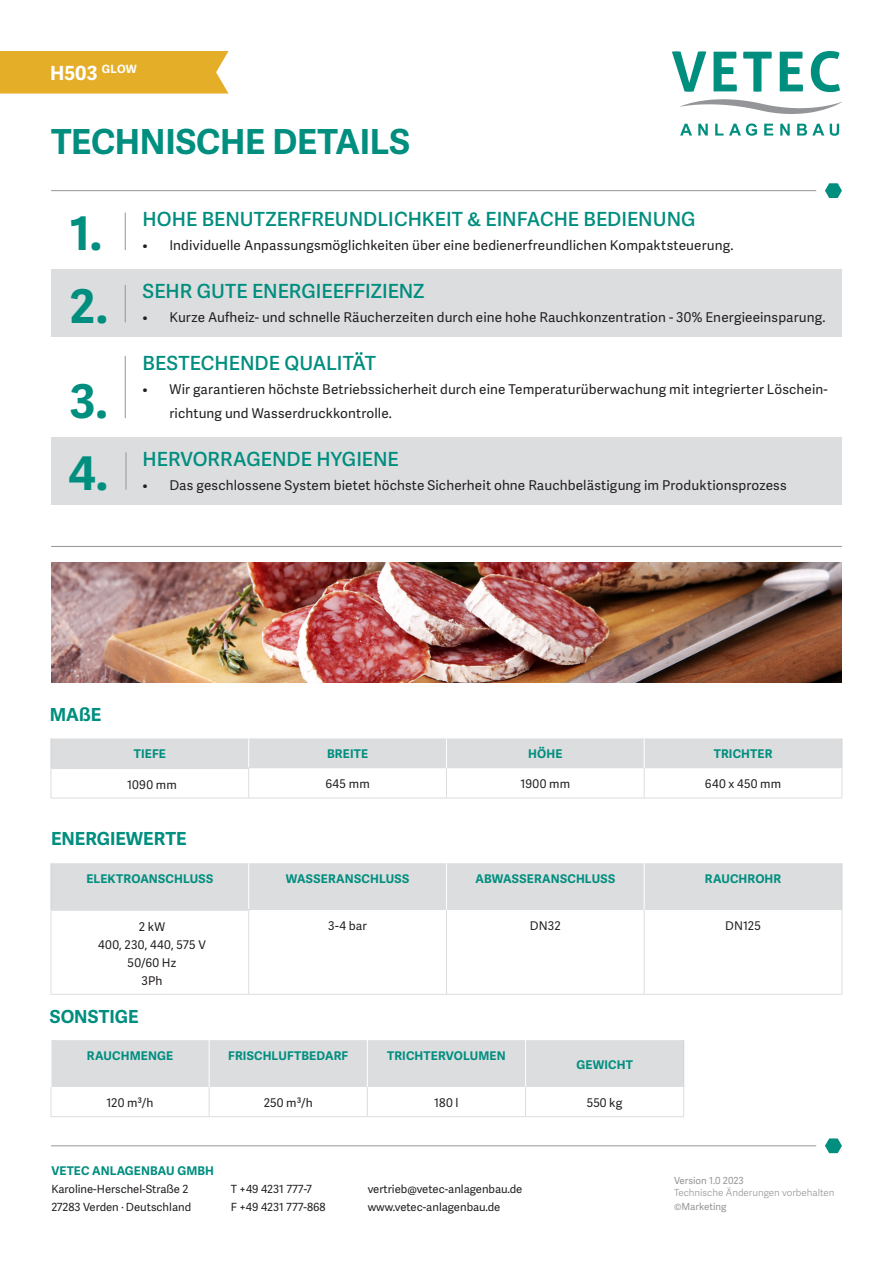
<style>
.page{position:relative;width:893px;height:1263px;background:#fff}
.page>*{position:absolute;margin:0;border:0;box-sizing:border-box;transform-origin:0 0}
.t1{font:700 46.5px "Adelle Sans";color:#008e7f}
.t2{font:700 34.5px "Adelle Sans";letter-spacing:-.005em;color:#008e7f}
.t3{font:600 19.5px "Adelle Sans";color:#008e7f}
.t4{font:700 19.5px "Adelle Sans";color:#fff}
.t5{font:700 18px "Adelle Sans";color:#008e7f}
.t6{font:13.5px/24px "Adelle Sans";letter-spacing:.01em;color:#231f20}
.t7{font:700 12px "Adelle Sans";letter-spacing:.015em;color:#008e7f}
.t8{font:12px/18px "Adelle Sans";letter-spacing:.015em;color:#231f20;text-align:center}
.t9{font:11.25px/18px "Adelle Sans";color:#231f20}
.t10{font:300 9.75px "Adelle Sans";color:#939598}
.t11{font:9.75px "Adelle Sans";color:#939598}
</style>
<div class="page">
<div style="left:0;top:51px;width:229px;height:43px;background:#e5ae29"></div>
<div style="left:52px;top:863px;width:789px;height:47px;background:#dcdddf"></div>
<hr style="left:248px;top:863px;width:1px;height:46px;background:#fff">
<hr style="left:446px;top:863px;width:1px;height:47px;background:#fff">
<hr style="left:644px;top:863px;width:1px;height:47px;background:#fff">
<hr style="left:51px;top:863px;width:1px;height:46px;background:#d1d2d4">
<hr style="left:841px;top:863px;width:1px;height:47px;background:#d1d2d4">
<hr style="left:51px;top:909px;width:198px;height:2px;background:#dcdddf">
<hr style="left:51px;top:911px;width:1px;height:83px;background:#dcdddf">
<hr style="left:248px;top:911px;width:1px;height:83px;background:#dcdddf">
<hr style="left:446px;top:910px;width:1px;height:84px;background:#dcdddf">
<hr style="left:644px;top:910px;width:1px;height:84px;background:#dcdddf">
<hr style="left:841px;top:910px;width:1px;height:84px;background:#dcdddf">
<hr style="left:51px;top:994px;width:198px;height:1px;background:#dcdddf">
<hr style="left:249px;top:994px;width:197px;height:1px;background:#dcdddf">
<hr style="left:446px;top:994px;width:198px;height:1px;background:#dcdddf">
<hr style="left:644px;top:994px;width:198px;height:1px;background:#dcdddf">
<svg style="left:51px;top:1040px;width:633px;height:76px"></svg>
<hr style="left:51px;top:1116px;width:158px;height:1px;background:#dcdddf">
<hr style="left:209px;top:1116px;width:158px;height:1px;background:#dcdddf">
<hr style="left:367px;top:1116px;width:158px;height:1px;background:#dcdddf">
<hr style="left:525px;top:1116px;width:159px;height:1px;background:#dcdddf">
<svg style="left:51px;top:738px;width:791px;height:60px"></svg>
<hr style="left:446px;top:768px;width:1px;height:30px;background:#dcdddf">
<hr style="left:644px;top:768px;width:1px;height:30px;background:#dcdddf">
<hr style="left:841px;top:768px;width:1px;height:30px;background:#dcdddf">
<hr style="left:51px;top:798px;width:198px;height:1px;background:#dcdddf">
<hr style="left:249px;top:798px;width:197px;height:1px;background:#dcdddf">
<hr style="left:446px;top:798px;width:198px;height:1px;background:#dcdddf">
<hr style="left:644px;top:798px;width:198px;height:1px;background:#dcdddf">
<div style="left:51px;top:270px;width:791px;height:67px;background:#dcdddf"></div>
<div style="left:51px;top:437px;width:791px;height:68px;background:#dcdddf"></div>
<svg style="left:680px;top:124px;width:12px;height:12px"></svg>
<svg style="left:698px;top:124px;width:10px;height:12px"></svg>
<svg style="left:715px;top:123px;width:42px;height:13px"></svg>
<svg style="left:764px;top:124px;width:9px;height:12px"></svg>
<svg style="left:780px;top:124px;width:10px;height:12px"></svg>
<svg style="left:797px;top:124px;width:27px;height:12px"></svg>
<svg style="left:830px;top:124px;width:9px;height:12px"></svg>
<svg style="left:672px;top:51px;width:34px;height:41px"></svg>
<svg style="left:714px;top:52px;width:23px;height:39px"></svg>
<svg style="left:743px;top:52px;width:29px;height:40px"></svg>
<svg style="left:780px;top:52px;width:23px;height:39px"></svg>
<svg style="left:811px;top:51px;width:29px;height:41px"></svg>
<svg style="left:680px;top:99px;width:162px;height:15px"></svg>
<hr style="left:51px;top:546px;width:791px;height:1px;background:#939598">
<hr style="left:125px;top:213px;width:1px;height:37px;background:#939598">
<hr style="left:125px;top:285px;width:1px;height:37px;background:#939598">
<hr style="left:125px;top:356px;width:1px;height:62px;background:#939598">
<hr style="left:51px;top:1145px;width:765px;height:1px;background:#939598">
<svg style="left:825px;top:1138px;width:17px;height:15px"></svg>
<hr style="left:51px;top:190px;width:765px;height:1px;background:#939598">
<svg style="left:825px;top:183px;width:17px;height:15px"></svg>
<img style="left:51px;top:563px;width:791px;height:119px">
<hr style="left:126px;top:452px;width:1px;height:38px;background:#939598">
<p class="t4" style="left:50px;top:61px;width:88px">H503 <sup>GLOW</sup></p>
<p class="t2" style="left:51px;top:121px;width:361px">TECHNISCHE DETAILS</p>
<p class="t1" style="left:70px;top:206px;width:33px">1.</p>
<p class="t1" style="left:70px;top:278px;width:39px">2.</p>
<p class="t1" style="left:70px;top:374px;width:39px">3.</p>
<p class="t1" style="left:68px;top:445px;width:41px">4.</p>
<p class="t3" style="left:143px;top:208px;width:554px">HOHE BENUTZERFREUNDLICHKEIT &amp; EINFACHE BEDIENUNG</p>
<p class="t6" style="left:142px;top:234px;width:593px">• Individuelle Anpassungsmöglichkeiten über eine bedienerfreundlichen Kompaktsteuerung.</p>
<p class="t3" style="left:143px;top:280px;width:284px">SEHR GUTE ENERGIEEFFIZIENZ</p>
<p class="t6" style="left:142px;top:306px;width:685px">• Kurze Aufheiz- und schnelle Räucherzeiten durch eine hohe Rauchkonzentration - 30% Energieeinsparung.</p>
<p class="t3" style="left:143px;top:352px;width:235px">BESTECHENDE QUALITÄT</p>
<p class="t6" style="left:169px;top:378px;width:660px;text-indent:-27px">• Wir garantieren höchste Betriebssicherheit durch eine Temperaturüberwachung mit integrierter Löschein&shy;richtung und Wasserdruckkontrolle.</p>
<p class="t3" style="left:143px;top:448px;width:258px">HERVORRAGENDE HYGIENE</p>
<p class="t6" style="left:142px;top:474px;width:646px">• Das geschlossene System bietet höchste Sicherheit ohne Rauchbelästigung im Produktionsprozess</p>
<p class="t5" style="left:50px;top:704px;width:53px">MAßE</p>
<p class="t7" style="left:134px;top:747px;width:33px">TIEFE</p>
<p class="t7" style="left:327px;top:747px;width:42px">BREITE</p>
<p class="t7" style="left:528px;top:747px;width:36px">HÖHE</p>
<p class="t7" style="left:714px;top:747px;width:60px">TRICHTER</p>
<p class="t8" style="left:127px;top:776px;width:51px">1090 mm</p>
<p class="t8" style="left:325px;top:775px;width:46px">645 mm</p>
<p class="t8" style="left:520px;top:775px;width:51px">1900 mm</p>
<p class="t8" style="left:705px;top:775px;width:78px">640 x 450 mm</p>
<p class="t5" style="left:51px;top:827px;width:137px">ENERGIEWERTE</p>
<p class="t7" style="left:86px;top:871px;width:128px">ELEKTROANSCHLUSS</p>
<p class="t7" style="left:286px;top:871px;width:125px">WASSERANSCHLUSS</p>
<p class="t7" style="left:475px;top:871px;width:141px">ABWASSERANSCHLUSS</p>
<p class="t7" style="left:705px;top:871px;width:78px">RAUCHROHR</p>
<p class="t8" style="left:139px;top:918px;width:28px">2 kW</p>
<p class="t8" style="left:98px;top:936px;width:109px">400, 230, 440, 575 V<br>50/60 Hz</p>
<p class="t8" style="left:141px;top:972px;width:23px">3Ph</p>
<p class="t8" style="left:328px;top:917px;width:40px">3-4 bar</p>
<p class="t8" style="left:530px;top:917px;width:32px">DN32</p>
<p class="t8" style="left:725px;top:917px;width:37px">DN125</p>
<p class="t5" style="left:50px;top:1005px;width:90px">SONSTIGE</p>
<p class="t7" style="left:87px;top:1048px;width:88px">RAUCHMENGE</p>
<p class="t7" style="left:228px;top:1048px;width:121px">FRISCHLUFTBEDARF</p>
<p class="t7" style="left:387px;top:1048px;width:120px">TRICHTERVOLUMEN</p>
<p class="t7" style="left:576px;top:1057px;width:58px">GEWICHT</p>
<p class="t8" style="left:107px;top:1094px;width:49px">120 m³/h</p>
<p class="t8" style="left:264px;top:1094px;width:51px">250 m³/h</p>
<p class="t8" style="left:434px;top:1094px;width:26px">180 l</p>
<p class="t8" style="left:587px;top:1094px;width:37px">550 kg</p>
<p class="t7" style="left:51px;top:1163px;width:164px">VETEC ANLAGENBAU GMBH</p>
<p class="t9" style="left:51px;top:1180px;width:139px">Karoline-Herschel-Straße 2</p>
<p class="t9" style="left:51px;top:1198px;width:141px">27283 Verden · Deutschland</p>
<p class="t9" style="left:231px;top:1180px;width:96px">T +49 4231 777-7<br>F +49 4231 777-868</p>
<p class="t9" style="left:368px;top:1180px;width:156px">vertrieb@vetec-anlagenbau.de</p>
<p class="t9" style="left:368px;top:1198px;width:134px">www.vetec-anlagenbau.de</p>
<p class="t11" style="left:674px;top:1175px;width:71px">Version 1.0 2023</p>
<p class="t10" style="left:674px;top:1187px;width:162px">Technische Änderungen vorbehalten</p>
<p class="t11" style="left:674px;top:1200px;width:54px">©Marketing</p>
</div>
